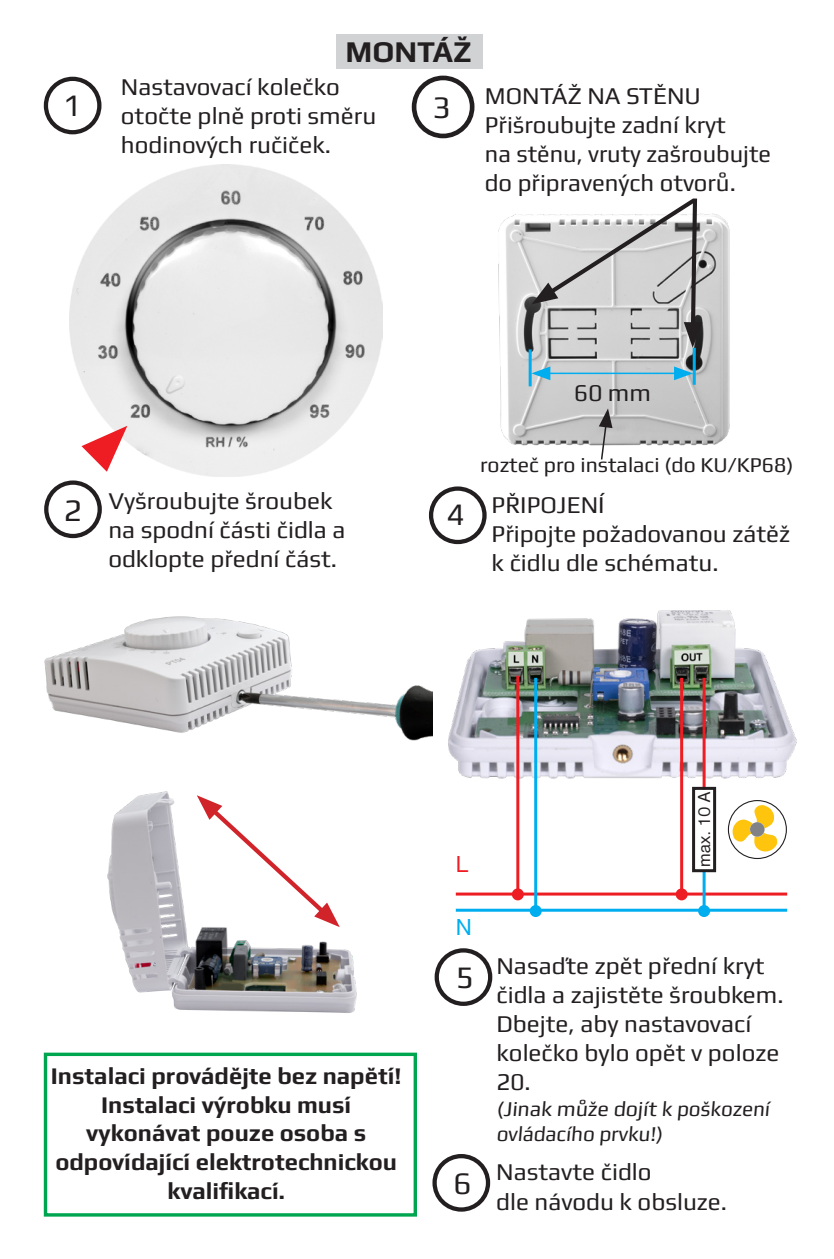
<style>
.page{position:relative;width:834px;height:1259px;background:#fff}
.page>*{position:absolute;margin:0;border:0;box-sizing:border-box;transform-origin:0 0}
.t1{font:31.5px "Play";color:#231f20}
.t2{font:700 30.3px "Play";color:#231f20}
.t3{font:24.3px/29.1px "Play";color:#231f20}
.t4{font:700 24px/28.8px "Play";color:#231f20;text-align:center}
.t5{font:24px "Nimbus Sans DOT";color:#ee1d23}
.t6{font:24px "Nimbus Sans DOT";color:#00aeef}
.t7{font:21.3px/25.5px "Play";color:#231f20}
.t8{font:18px "Nimbus Sans DOT";color:#231f20}
</style>
<div class="page">
<img style="left:70px;top:164px;width:312px;height:312px">
<img style="left:432px;top:610px;width:365px;height:183px">
<div style="left:336px;top:34px;width:147px;height:34px;background:#d1d2d4"></div>
<img style="left:498px;top:213px;width:232px;height:233px">
<div style="left:44px;top:1052px;width:373px;height:164px;border:3px solid #00a54f"></div>
<div style="left:44px;top:77px;width:57px;height:57px;border:4px solid #231f20;border-radius:50%"></div>
<div style="left:432px;top:1154px;width:58px;height:57px;border:4px solid #231f20;border-radius:50%"></div>
<div style="left:44px;top:480px;width:58px;height:58px;border:4px solid #231f20;border-radius:50%"></div>
<div style="left:411px;top:76px;width:63px;height:62px;border:5px solid #231f20;border-radius:50%"></div>
<svg style="left:531px;top:198px;width:171px;height:150px"></svg>
<svg style="left:598px;top:408px;width:14px;height:52px"></svg>
<hr style="left:528px;top:349px;width:3px;height:37px;background:#00aeef">
<hr style="left:692px;top:348px;width:3px;height:37px;background:#00aeef">
<hr style="left:545px;top:372px;width:133px;height:2px;background:#00aeef">
<svg style="left:531px;top:366px;width:19px;height:14px"></svg>
<svg style="left:674px;top:366px;width:19px;height:14px"></svg>
<img style="left:44px;top:616px;width:388px;height:125px">
<img style="left:107px;top:791px;width:250px;height:222px">
<div style="left:429px;top:486px;width:57px;height:58px;border:4px solid #231f20;border-radius:50%"></div>
<div style="left:434px;top:948px;width:58px;height:58px;border:4px solid #231f20;border-radius:50%"></div>
<hr style="left:680px;top:678px;width:3px;height:216px;background:#ee1d23">
<div style="left:675px;top:888px;width:12px;height:12px;background:#ee1d23;border-radius:50%"></div>
<hr style="left:455px;top:892px;width:230px;height:3px;background:#ee1d23">
<hr style="left:685px;top:892px;width:102px;height:3px;background:#ee1d23">
<hr style="left:455px;top:908px;width:332px;height:3px;background:#00aeef">
<hr style="left:516px;top:675px;width:3px;height:219px;background:#ee1d23">
<div style="left:511px;top:888px;width:12px;height:12px;background:#ee1d23;border-radius:50%"></div>
<hr style="left:534px;top:678px;width:3px;height:233px;background:#00aeef">
<div style="left:529px;top:905px;width:12px;height:12px;background:#00aeef;border-radius:50%"></div>
<hr style="left:702px;top:678px;width:3px;height:111px;background:#ee1d23">
<hr style="left:702px;top:872px;width:3px;height:39px;background:#00aeef">
<div style="left:698px;top:905px;width:12px;height:12px;background:#00aeef;border-radius:50%"></div>
<div style="left:692px;top:787px;width:24px;height:85px;border:3px solid #231f20"></div>
<svg style="left:732px;top:805px;width:45px;height:46px"></svg>
<div style="left:749px;top:822px;width:15px;height:14px;background:#808285;border-radius:50%"></div>
<div style="left:727px;top:800px;width:59px;height:59px;border:1px solid #231f20;border-radius:50%"></div>
<svg style="left:81px;top:426px;width:46px;height:45px"></svg>
<p class="t1" style="left:63px;top:87px;width:20px">1</p>
<p class="t2" style="left:345px;top:34px;width:127px">MONTÁŽ</p>
<p class="t3" style="left:121px;top:72px;width:257px">Nastavovací kolečko otočte plně proti směru hodinových ručiček.</p>
<p class="t1" style="left:432px;top:89px;width:20px">3</p>
<p class="t3" style="left:485px;top:81px;width:217px">MONTÁŽ NA STĚNU</p>
<p class="t3" style="left:485px;top:110px;width:242px">Přišroubujte zadní kryt</p>
<p class="t3" style="left:485px;top:139px;width:287px">na stěnu, vruty zašroubujte do připravených otvorů.</p>
<p class="t1" style="left:64px;top:492px;width:20px">2</p>
<p class="t3" style="left:108px;top:485px;width:238px">Vyšroubujte šroubek na spodní části čidla a odklopte přední část.</p>
<p class="t3" style="left:574px;top:378px;width:78px">60 mm</p>
<p class="t1" style="left:446px;top:495px;width:20px">4</p>
<p class="t7" style="left:480px;top:451px;width:314px">rozteč pro instalaci (do KU/KP68)</p>
<p class="t3" style="left:491px;top:489px;width:114px">PŘIPOJENÍ</p>
<p class="t3" style="left:491px;top:518px;width:300px">Připojte požadovanou zátěž k čidlu dle schématu.</p>
<p class="t4" style="left:51px;top:1060px;width:352px">Instalaci provádějte bez napětí!</p>
<p class="t4" style="left:55px;top:1089px;width:343px">Instalaci výrobku musí vykonávat pouze osoba s odpovídající elektrotechnickou kvalifikací.</p>
<p class="t5" style="left:455px;top:850px;width:13px">L</p>
<p class="t6" style="left:455px;top:914px;width:18px">N</p>
<p class="t1" style="left:455px;top:958px;width:20px">5</p>
<p class="t1" style="left:453px;top:1164px;width:20px">6</p>
<p class="t8" style="left:694px;top:866px;width:76px;rotate:-90deg">max. 10 A</p>
<p class="t3" style="left:496px;top:950px;width:288px">Nasaďte zpět přední kryt čidla a zajistěte šroubkem.<br>Dbejte, aby nastavovací kolečko bylo opět v poloze<br>20.</p>
<p class="t7" style="left:496px;top:1095px;width:274px">(Jinak může dojít k poškození ovládacího prvku!)</p>
<p class="t3" style="left:496px;top:1157px;width:157px">Nastavte čidlo</p>
<p class="t3" style="left:496px;top:1186px;width:232px">dle návodu k obsluze.</p>
</div>
